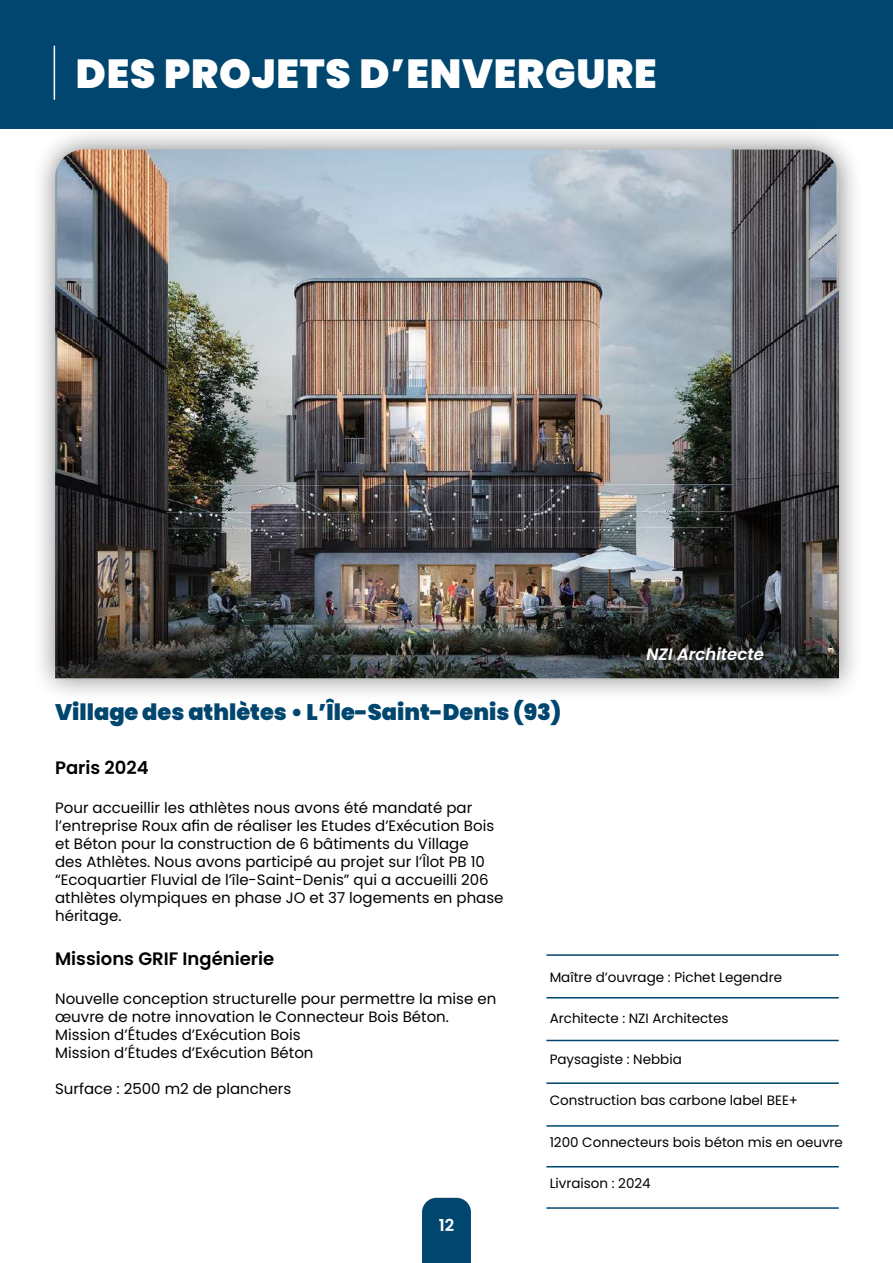
<style>
.page{position:relative;width:893px;height:1263px;background:#fff}
.page>*{position:absolute;margin:0;border:0;box-sizing:border-box;transform-origin:0 0}
.t1{font:900 40.5px "Poppins";letter-spacing:.02em;color:#fff}
.t2{font:900 22.5px "Poppins";color:#00466e}
.t3{font:600 18px "Poppins";color:#000}
.t4{font:italic 600 16.5px "Poppins";color:#fff}
.t5{font:600 16.5px "Poppins";color:#fff}
.t6{font:15px/18px "Poppins";color:#000}
.t7{font:13.5px "Poppins";color:#000}
</style>
<div class="page">
<div style="left:0;top:0;width:893px;height:128px;background:#00466e"></div>
<hr style="left:54px;top:46px;width:1px;height:54px;background:#fff">
<div style="left:31px;top:125px;width:832px;height:577px;background:#000;opacity:.49"></div>
<img style="left:55px;top:150px;width:784px;height:528px">
<hr style="left:546px;top:954px;width:293px;height:2px;background:#00466e">
<hr style="left:546px;top:997px;width:293px;height:1px;background:#00466e">
<hr style="left:546px;top:1040px;width:293px;height:1px;background:#00466e">
<hr style="left:546px;top:1082px;width:293px;height:2px;background:#00466e">
<hr style="left:546px;top:1207px;width:293px;height:2px;background:#00466e">
<hr style="left:546px;top:1125px;width:293px;height:2px;background:#00466e">
<hr style="left:546px;top:1166px;width:293px;height:1px;background:#00466e">
<div style="left:422px;top:1198px;width:49px;height:65px;background:#00466e"></div>
<h1 class="t1" style="left:76px;top:51px;width:582px">DES PROJETS D’ENVERGURE</h1>
<p class="t4" style="left:646px;top:644px;width:119px">NZI Architecte</p>
<h2 class="t2" style="left:55px;top:699px;width:508px">Village des athlètes • L’Île-Saint-Denis (93)</h2>
<p class="t3" style="left:55px;top:757px;width:95px">Paris 2024</p>
<p class="t6" style="left:55px;top:799px;width:450px">Pour accueillir les athlètes nous avons été mandaté par l’entreprise Roux afin de réaliser les Etudes d’Exécution Bois et Béton pour la construction de 6 bâtiments du Village<br>des Athlètes. Nous avons participé au projet sur l’Îlot PB 10 “Ecoquartier Fluvial de l’île-Saint-Denis” qui a accueilli 206 athlètes olympiques en phase JO et 37 logements en phase héritage.</p>
<p class="t3" style="left:55px;top:948px;width:221px">Missions GRIF Ingénierie</p>
<p class="t6" style="left:55px;top:990px;width:443px">Nouvelle conception structurelle pour permettre la mise en œuvre de notre innovation le Connecteur Bois Béton.<br>Mission d’Études d’Exécution Bois<br>Mission d’Études d’Exécution Béton</p>
<p class="t6" style="left:55px;top:1080px;width:238px">Surface : 2500 m2 de planchers</p>
<p class="t7" style="left:550px;top:969px;width:234px">Maître d’ouvrage : Pichet Legendre</p>
<p class="t7" style="left:550px;top:1010px;width:180px">Architecte : NZI Architectes</p>
<p class="t7" style="left:550px;top:1051px;width:134px">Paysagiste : Nebbia</p>
<p class="t7" style="left:550px;top:1093px;width:250px">Construction bas carbone label BEE+</p>
<p class="t7" style="left:550px;top:1134px;width:295px">1200 Connecteurs bois béton mis en oeuvre</p>
<p class="t5" style="left:439px;top:1216px;width:17px">12</p>
<p class="t7" style="left:550px;top:1175px;width:103px">Livraison : 2024</p>
</div>
